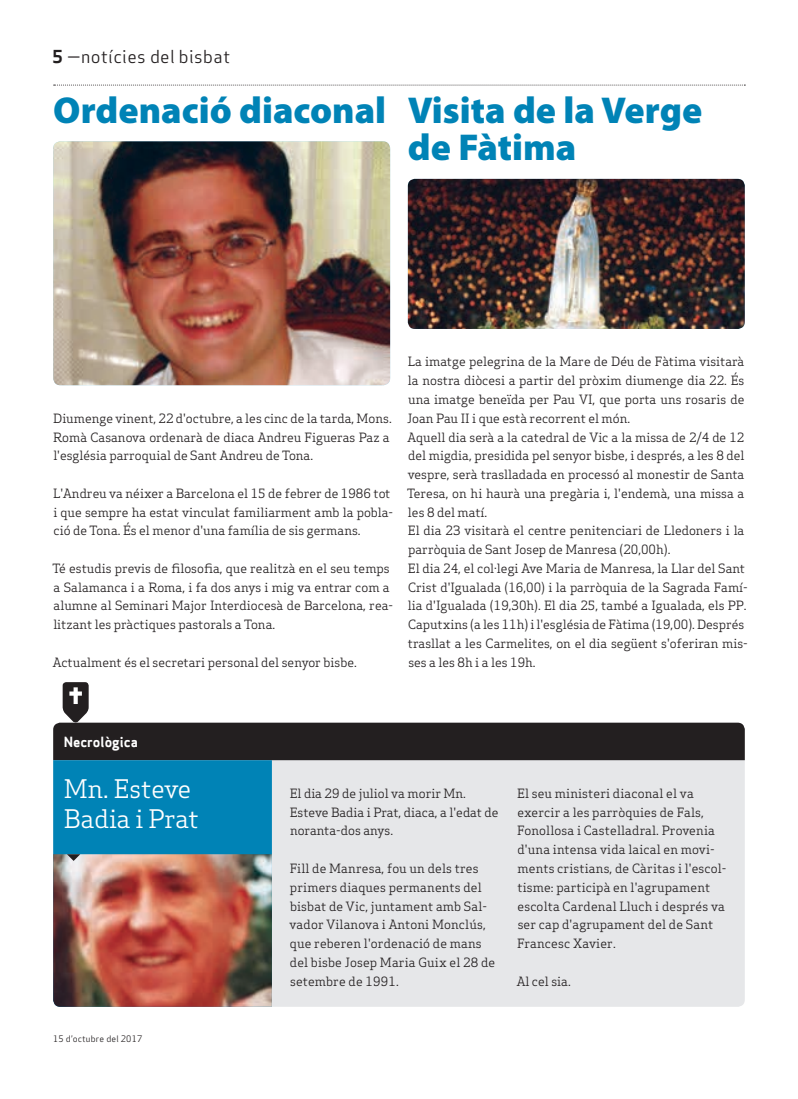
<style>
.page{position:relative;width:798px;height:1099px;background:#fff}
.page>*{position:absolute;margin:0;border:0;box-sizing:border-box;transform-origin:0 0}
.Titulars{font:900 37.5px/37.5px "Myriad Pro";color:#0083b6}
.Subtitol_Secció{font:25px/30px "Apex Serif";color:#fff}
.Capçalera{font:17.5px "Apex Sans Book T";letter-spacing:.02em;color:#231f20}
.Titular_Secció_Petit{font:13.75px "Apex Sans Bold T";color:#fff}
.Text_General{font:12.5px/18.8px "Apex Serif";color:#231f20}
.Data_Peu{font:8.75px "Apex Sans Book T";letter-spacing:.02em;color:#231f20}
.s1{font-family:"Apex Sans Bold T"}
</style>
<div class="page">
<svg style="left:54px;top:85px;width:691px;height:1px"></svg>
<div style="left:53px;top:722px;width:691px;height:284px;background:#e6e7e9;border-radius:7px"></div>
<svg style="left:53px;top:682px;width:691px;height:78px"></svg>
<div style="left:53px;top:760px;width:219px;height:94px;background:#0083b6"></div>
<img style="left:53px;top:854px;width:219px;height:152px">
<svg style="left:67px;top:854px;width:13px;height:6px"></svg>
<img style="left:53px;top:141px;width:337px;height:244px">
<img style="left:407px;top:179px;width:337px;height:150px">
<p class="Capçalera" style="left:52px;top:46px;width:179px"><span class="s1">5</span> —notícies del bisbat</p>
<p class="Titulars" style="left:53px;top:90px;width:334px">Ordenació diaconal</p>
<p class="Titulars" style="left:407px;top:90px;width:296px">Visita de la Verge de Fàtima</p>
<p class="Text_General" style="left:53px;top:408px;width:340px">Diumenge vinent, 22 d'octubre, a les cinc de la tarda, Mons.<br>Romà Casanova ordenarà de diaca Andreu Figueras Paz a l'església parroquial de Sant Andreu de Tona.</p>
<p class="Text_General" style="left:53px;top:483px;width:341px">L'Andreu va néixer a Barcelona el 15 de febrer de 1986 tot i que sempre ha estat vinculat familiarment amb la pobla&shy;ció de Tona. És el menor d'una família de sis germans.</p>
<p class="Text_General" style="left:52px;top:558px;width:342px">Té estudis previs de filosofia, que realitzà en el seu temps a Salamanca i a Roma, i fa dos anys i mig va entrar com a alumne al Seminari Major Interdiocesà de Barcelona, rea&shy;litzant les pràctiques pastorals a Tona.</p>
<p class="Text_General" style="left:53px;top:652px;width:305px">Actualment és el secretari personal del senyor bisbe.</p>
<p class="Text_General" style="left:407px;top:352px;width:339px;text-align:justify">La imatge pelegrina de la Mare de Déu de Fàtima visitarà la nostra diòcesi a partir del pròxim diumenge dia 22. És una imatge beneïda per Pau VI, que porta uns rosaris de Joan Pau II i que està recorrent el món.</p>
<p class="Text_General" style="left:407px;top:427px;width:339px;text-align:justify">Aquell dia serà a la catedral de Vic a la missa de 2/4 de 12 del migdia, presidida pel senyor bisbe, i després, a les 8 del vespre, serà traslladada en processó al monestir de Santa Teresa, on hi haurà una pregària i, l'endemà, una missa a les 8 del matí.</p>
<p class="Text_General" style="left:408px;top:521px;width:338px">El dia 23 visitarà el centre penitenciari de Lledoners i la parròquia de Sant Josep de Manresa (20,00h).</p>
<p class="Text_General" style="left:408px;top:558px;width:341px">El dia 24, el col·legi Ave Maria de Manresa, la Llar del Sant Crist d'Igualada (16,00) i la parròquia de la Sagrada Famí&shy;lia d'Igualada (19,30h). El dia 25, també a Igualada, els PP.<br>Caputxins (a les 11h) i l'església de Fàtima (19,00). Després trasllat a les Carmelites, on el dia següent s'oferiran mis&shy;ses a les 8h i a les 19h.</p>
<p class="Titular_Secció_Petit" style="left:64px;top:733px;width:75px">Necrològica</p>
<p class="Subtitol_Secció" style="left:64px;top:773px;width:136px">Mn. Esteve<br>Badia i Prat</p>
<p class="Text_General" style="left:289px;top:783px;width:210px">El dia 29 de juliol va morir Mn.<br>Esteve Badia i Prat, diaca, a l'edat de noranta-dos anys.</p>
<p class="Text_General" style="left:289px;top:858px;width:207px">Fill de Manresa, fou un dels tres primers diaques permanents del bisbat de Vic, juntament amb Sal&shy;vador Vilanova i Antoni Monclús, que reberen l'ordenació de mans del bisbe Josep Maria Guix el 28 de setembre de 1991.</p>
<p class="Text_General" style="left:517px;top:783px;width:211px">El seu ministeri diaconal el va exercir a les parròquies de Fals,<br>Fonollosa i Castelladral. Provenia d'una intensa vida laical en movi&shy;ments cristians, de Càritas i l'escol&shy;tisme: participà en l'agrupament escolta Cardenal Lluch i després va ser cap d'agrupament del de Sant<br>Francesc Xavier.</p>
<p class="Text_General" style="left:516px;top:971px;width:55px">Al cel sia.</p>
<p class="Data_Peu" style="left:53px;top:1032px;width:91px">15 d’octubre del 2017</p>
</div>
